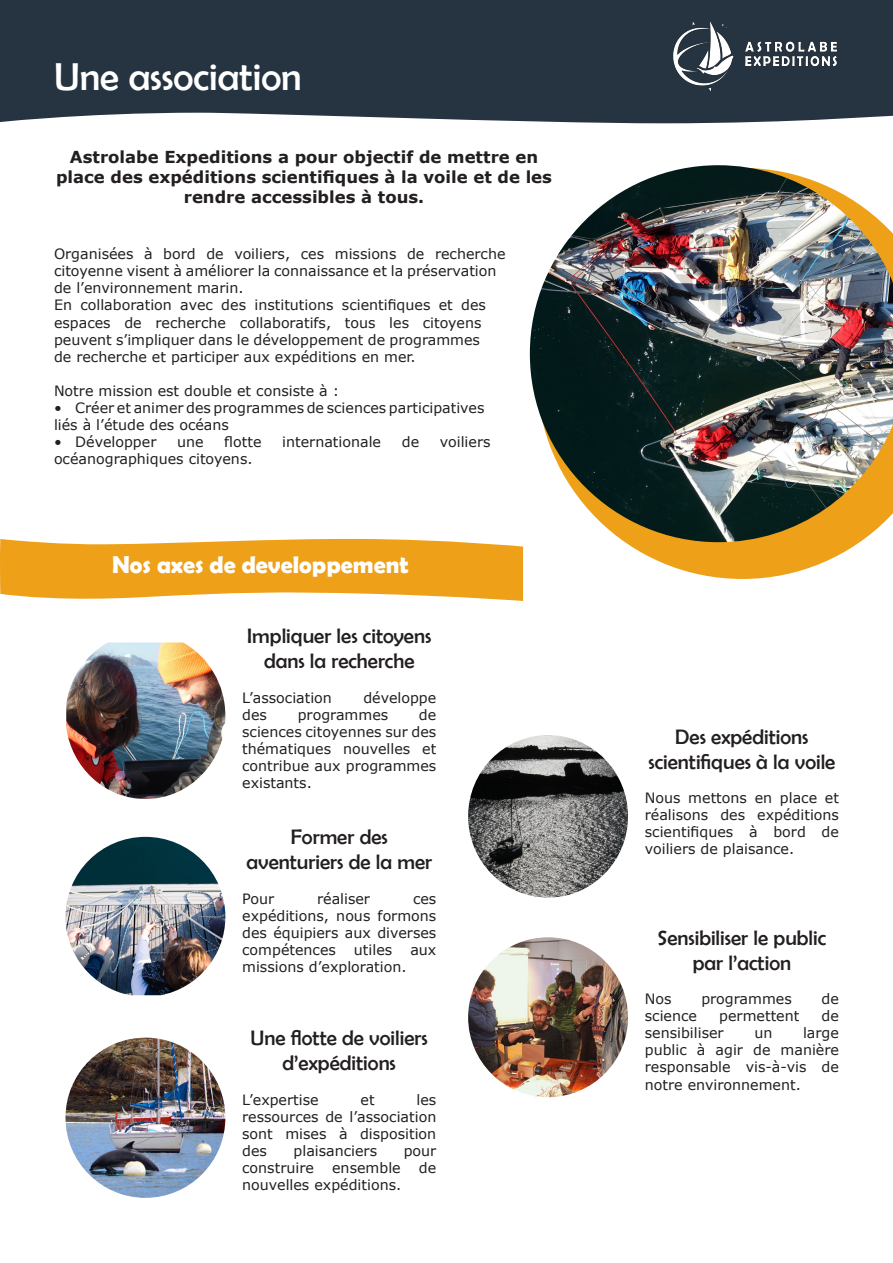
<style>
.page{position:relative;width:893px;height:1263px;background:#fff}
.page>*{position:absolute;margin:0;border:0;box-sizing:border-box;transform-origin:0 0}
.t1{font:39px "Berlin Sans FB";color:#fff}
.t2{font:700 24px "Berlin Sans FB Demi";color:#fff}
.t3{font:21px/25.2px "Berlin Sans FB";color:#231f20;text-align:center}
.t4{font:700 16.5px/19.8px "Verdana";color:#231f20;text-align:center}
.t5{font:14.25px/17.1px "Verdana";color:#231f20;text-align:justify}
</style>
<div class="page">
<svg style="left:0;top:539px;width:523px;height:62px;background:#f0ac35"></svg>
<div style="left:0;top:0;width:893px;height:123px;background:#263340"></div>
<img style="left:671px;top:19px;width:168px;height:73px">
<svg style="left:625px;top:542px;width:235px;height:37px;fill:#eea018"></svg>
<img style="left:530px;top:165px;width:363px;height:377px">
<img style="left:468px;top:735px;width:160px;height:162px">
<img style="left:66px;top:642px;width:159px;height:157px">
<img style="left:468px;top:937px;width:160px;height:160px;border-radius:80px">
<img style="left:65px;top:837px;width:160px;height:158px">
<img style="left:65px;top:1037px;width:160px;height:161px;border-radius:80px">
<p class="t1" style="left:54px;top:55px;width:249px">Une association</p>
<p class="t4" style="left:56px;top:147px;width:497px">Astrolabe Expeditions a pour objectif de mettre en place des expéditions scientifiques à la voile et de les rendre accessibles à tous.</p>
<p class="t5" style="left:54px;top:245px;width:453px;text-align:left">Organisées à bord de voiliers, ces missions de recherche citoyenne visent à améliorer la connaissance et la préservation de l’environnement marin.</p>
<p class="t5" style="left:54px;top:297px;width:434px;text-align:left">En collaboration avec des institutions scientifiques et des espaces de recherche collaboratifs, tous les citoyens peuvent s’impliquer dans le développement de programmes de recherche et participer aux expéditions en mer.</p>
<p class="t5" style="left:54px;top:382px;width:287px">Notre mission est double et consiste à :</p>
<p class="t5" style="left:54px;top:399px;width:432px">• Créer et animer des programmes de sciences participatives liés à l’étude des océans</p>
<p class="t5" style="left:54px;top:433px;width:104px">• Développer</p>
<p class="t5" style="left:177px;top:433px;width:28px">une</p>
<p class="t5" style="left:224px;top:433px;width:39px">flotte</p>
<p class="t5" style="left:282px;top:433px;width:100px">internationale</p>
<p class="t5" style="left:402px;top:433px;width:19px">de</p>
<p class="t5" style="left:440px;top:433px;width:52px">voiliers</p>
<p class="t5" style="left:54px;top:450px;width:200px">océanographiques citoyens.</p>
<p class="t2" style="left:112px;top:551px;width:298px">Nos axes de developpement</p>
<p class="t3" style="left:247px;top:623px;width:186px">Impliquer les citoyens dans la recherche</p>
<p class="t5" style="left:242px;top:689px;width:91px">L’association</p>
<p class="t5" style="left:363px;top:689px;width:74px">développe</p>
<p class="t5" style="left:242px;top:706px;width:26px">des</p>
<p class="t5" style="left:298px;top:706px;width:92px">programmes</p>
<p class="t5" style="left:242px;top:706px;width:196px;text-indent:177px">de sciences citoyennes sur des thématiques nouvelles et contribue aux programmes existants.</p>
<p class="t3" style="left:246px;top:824px;width:187px">Former des aventuriers de la mer</p>
<p class="t5" style="left:242px;top:890px;width:33px">Pour</p>
<p class="t5" style="left:317px;top:890px;width:54px">réaliser</p>
<p class="t5" style="left:242px;top:890px;width:196px;text-indent:171px">ces expéditions, nous formons des équipiers aux diverses compétences</p>
<p class="t5" style="left:354px;top:941px;width:40px">utiles</p>
<p class="t5" style="left:410px;top:941px;width:28px">aux</p>
<p class="t5" style="left:242px;top:958px;width:166px">missions d’exploration.</p>
<p class="t3" style="left:251px;top:1025px;width:179px">Une flotte de voiliers d’expéditions</p>
<p class="t5" style="left:242px;top:1091px;width:78px">L’expertise</p>
<p class="t5" style="left:361px;top:1091px;width:16px">et</p>
<p class="t5" style="left:242px;top:1091px;width:196px;text-indent:174px">les ressources de l’association sont mises à disposition des</p>
<p class="t5" style="left:294px;top:1142px;width:85px">plaisanciers</p>
<p class="t5" style="left:404px;top:1142px;width:34px">pour</p>
<p class="t5" style="left:242px;top:1159px;width:73px">construire</p>
<p class="t5" style="left:332px;top:1159px;width:70px">ensemble</p>
<p class="t5" style="left:419px;top:1159px;width:19px">de</p>
<p class="t5" style="left:242px;top:1176px;width:161px">nouvelles expéditions.</p>
<p class="t3" style="left:648px;top:724px;width:189px">Des expéditions scientifiques à la voile</p>
<p class="t5" style="left:645px;top:789px;width:196px">Nous mettons en place et réalisons des expéditions scientifiques à bord de voiliers de plaisance.</p>
<p class="t3" style="left:657px;top:925px;width:170px">Sensibiliser le public par l’action</p>
<p class="t5" style="left:645px;top:990px;width:28px">Nos</p>
<p class="t5" style="left:701px;top:990px;width:92px">programmes</p>
<p class="t5" style="left:822px;top:990px;width:19px">de</p>
<p class="t5" style="left:645px;top:1007px;width:54px">science</p>
<p class="t5" style="left:719px;top:1007px;width:82px">permettent</p>
<p class="t5" style="left:822px;top:1007px;width:19px">de</p>
<p class="t5" style="left:645px;top:1024px;width:80px">sensibiliser</p>
<p class="t5" style="left:754px;top:1024px;width:20px">un</p>
<p class="t5" style="left:645px;top:1024px;width:196px;text-indent:158px">large public à agir de manière responsable vis-à-vis de notre environnement.</p>
</div>
